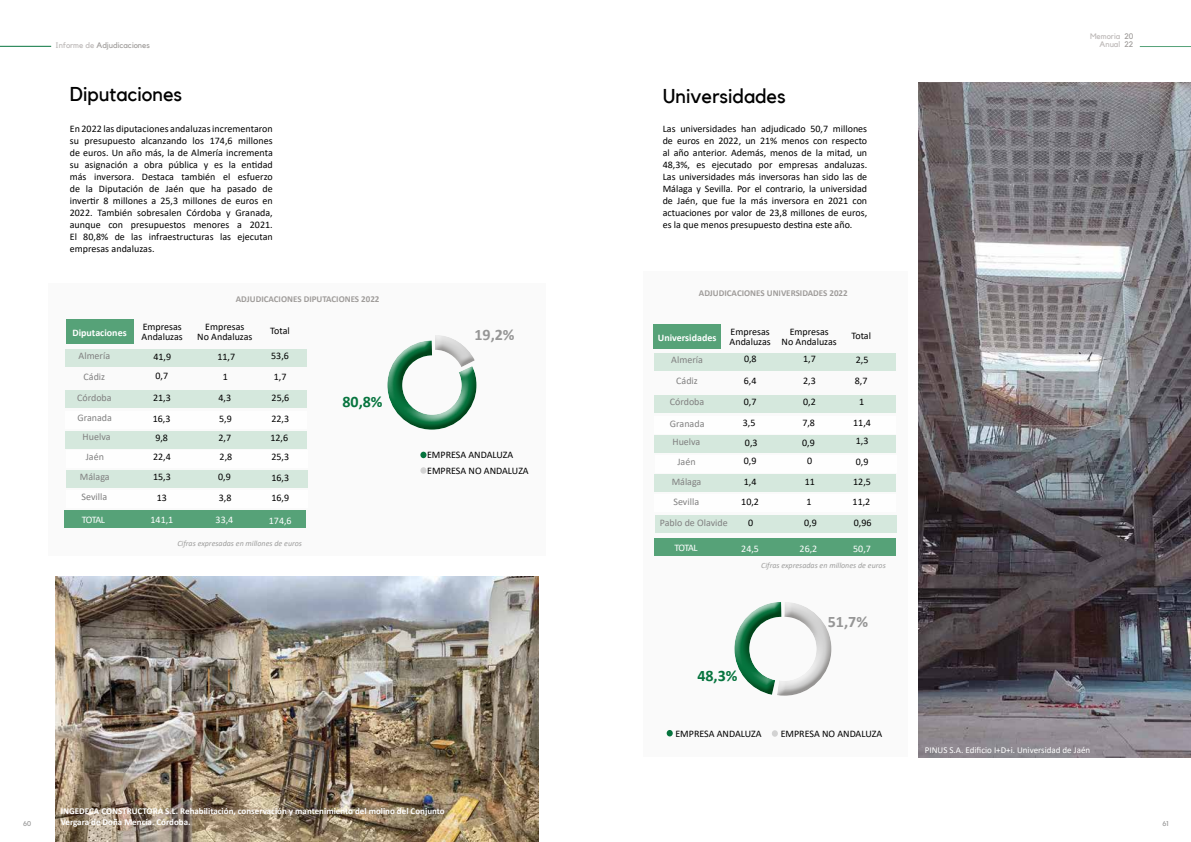
<style>
.page{position:relative;width:1191px;height:842px;background:#fff}
.page>*{position:absolute;margin:0;border:0;box-sizing:border-box;transform-origin:0 0}
.t1{font:20px "Kollektif";color:#000}
.t2{font:700 16px "Calibri";color:#969696}
.t3{font:700 16px "Calibri";color:#06743e}
.t4{font:10px/12px "Calibri";color:#000}
.t5{font:10px/20.1px "Calibri";color:#808080;text-align:center}
.t6{font:10px "Calibri";letter-spacing:-.025em;color:#fff}
.t7{font:700 10px "Calibri";color:#fff}
.t8{font:700 9px/10.8px "Calibri";color:#fff}
.t9{font:700 9px "Calibri";color:#9f9c9a}
.t10{font:9px "Calibri";color:#fff}
.t11{font:italic 8px "Calibri";color:#9d9d9c}
.t12{font:8px/8px "Kollektif";color:#9f9c9a}
.t13{font:8px/8px "Kollektif";color:#bcb8b7;text-align:right}
.t14{font:7px "Kollektif";color:#969696}
.s1{color:#bcb8b7}
</style>
<div class="page">
<hr style="left:0;top:46px;width:51px;height:1px;background:#06743e">
<hr style="left:1139px;top:46px;width:52px;height:1px;background:#56a278">
<div style="left:48px;top:283px;width:498px;height:272px;background:#fafafa"></div>
<div style="left:67px;top:320px;width:67px;height:24px;background:#56a278"></div>
<div style="left:66px;top:490px;width:241px;height:17px;background:#fefefe"></div>
<div style="left:66px;top:451px;width:241px;height:17px;background:#fefefe"></div>
<div style="left:65px;top:411px;width:241px;height:17px;background:#fefefe"></div>
<div style="left:66px;top:470px;width:241px;height:17px;background:#d5e8dd"></div>
<div style="left:66px;top:431px;width:241px;height:17px;background:#d5e8dd"></div>
<div style="left:65px;top:391px;width:241px;height:17px;background:#d5e8dd"></div>
<div style="left:66px;top:349px;width:241px;height:17px;background:#d5e8dd"></div>
<div style="left:64px;top:511px;width:241px;height:17px;background:#56a278"></div>
<svg style="left:387px;top:340px;width:90px;height:90px"></svg>
<div style="left:434px;top:334px;width:42px;height:22px;background:#fff;opacity:.75"></div>
<div style="left:434px;top:343px;width:42px;height:25px;background:#9f9c9a;opacity:.75"></div>
<svg style="left:420px;top:452px;width:6px;height:6px"></svg>
<div style="left:420px;top:467px;width:6px;height:7px;background:#d2d2d2;border-radius:50%"></div>
<img style="left:55px;top:577px;width:484px;height:265px">
<div style="left:643px;top:271px;width:264px;height:486px;background:#fafafa"></div>
<div style="left:643px;top:312px;width:265px;height:445px;background:#fafafa"></div>
<div style="left:666px;top:730px;width:7px;height:6px;background:#06743e;border-radius:50%"></div>
<div style="left:772px;top:730px;width:6px;height:7px;background:#d2d2d2;border-radius:50%"></div>
<div style="left:653px;top:324px;width:67px;height:25px;background:#56a278"></div>
<div style="left:655px;top:495px;width:241px;height:17px;background:#fefefe"></div>
<div style="left:655px;top:455px;width:241px;height:17px;background:#fefefe"></div>
<div style="left:654px;top:416px;width:241px;height:17px;background:#fefefe"></div>
<div style="left:655px;top:475px;width:241px;height:17px;background:#d5e8dd"></div>
<div style="left:655px;top:515px;width:241px;height:17px;background:#d5e8dd"></div>
<div style="left:654px;top:435px;width:241px;height:17px;background:#d5e8dd"></div>
<div style="left:655px;top:395px;width:241px;height:17px;background:#d5e8dd"></div>
<div style="left:654px;top:354px;width:241px;height:17px;background:#d5e8dd"></div>
<div style="left:654px;top:539px;width:241px;height:17px;background:#56a278"></div>
<svg style="left:778px;top:602px;width:54px;height:94px"></svg>
<div style="left:732px;top:601px;width:49px;height:84px;background:#fff"></div>
<div style="left:734px;top:602px;width:47px;height:93px;background:#06743e;opacity:.75"></div>
<img style="left:918px;top:82px;width:273px;height:675px">
<p class="t12" style="left:56px;top:41px;width:96px"><span class="s1">Informe de</span> Adjudicaciones</p>
<p class="t13" style="left:1090px;top:32px;width:32px">Memoria<br>Anual</p>
<p class="t12" style="left:1124px;top:32px;width:11px">20<br>22</p>
<h1 class="t1" style="left:70px;top:83px;width:114px">Diputaciones</h1>
<p class="t4" style="left:70px;top:122px;width:204px;text-align:justify">En 2022 las diputaciones andaluzas incrementaron su presupuesto alcanzando los 174,6 millones de euros. Un año más, la de Almería incrementa su asignación a obra pública y es la entidad más inversora. Destaca también el esfuerzo de la Diputación de Jaén que ha pasado de invertir 8 millones a 25,3 millones de euros en 2022. También sobresalen Córdoba y Granada, aunque con presupuestos menores a 2021.<br>El 80,8% de las infraestructuras las ejecutan empresas andaluzas.</p>
<h1 class="t1" style="left:663px;top:84px;width:124px">Universidades</h1>
<p class="t4" style="left:662px;top:122px;width:206px;text-align:justify">Las universidades han adjudicado 50,7 millones de euros en 2022, un 21% menos con respecto al año anterior. Además, menos de la mitad, un 48,3%, es ejecutado por empresas andaluzas.<br>Las universidades más inversoras han sido las de Málaga y Sevilla. Por el contrario, la universidad de Jaén, que fue la más inversora en 2021 con actuaciones por valor de 23,8 millones de euros, es la que menos presupuesto destina este año.</p>
<p class="t9" style="left:236px;top:293px;width:145px">ADJUDICACIONES DIPUTACIONES 2022</p>
<p class="t9" style="left:699px;top:286px;width:150px">ADJUDICACIONES UNIVERSIDADES 2022</p>
<p class="t7" style="left:72px;top:326px;width:56px">Diputaciones</p>
<p class="t5" style="left:79px;top:346px;width:33px">Almería</p>
<p class="t5" style="left:77px;top:366px;width:36px">Cádiz<br>Córdoba<br>Granada<br>Huelva<br>Jaén<br>Málaga<br>Sevilla</p>
<p class="t6" style="left:82px;top:512px;width:25px">TOTAL</p>
<p class="t4" style="left:142px;top:322px;width:43px;line-height:10px">Empresas<br>Andaluzas</p>
<p class="t4" style="left:153px;top:350px;width:19px">41,9</p>
<p class="t4" style="left:217px;top:350px;width:19px">11,7</p>
<p class="t4" style="left:271px;top:350px;width:19px">53,6</p>
<p class="t4" style="left:155px;top:370px;width:14px">0,7</p>
<p class="t4" style="left:223px;top:370px;width:7px">1</p>
<p class="t4" style="left:274px;top:370px;width:14px">1,7</p>
<p class="t4" style="left:153px;top:391px;width:19px">21,3</p>
<p class="t4" style="left:218px;top:391px;width:14px">4,3</p>
<p class="t4" style="left:272px;top:391px;width:19px">25,6</p>
<p class="t4" style="left:153px;top:412px;width:19px">16,3</p>
<p class="t4" style="left:219px;top:412px;width:14px">5,9</p>
<p class="t4" style="left:271px;top:412px;width:19px">22,3</p>
<p class="t4" style="left:155px;top:432px;width:14px">9,8</p>
<p class="t4" style="left:218px;top:432px;width:14px">2,7</p>
<p class="t4" style="left:270px;top:427px;width:20px;line-height:20.1px;text-align:justify">12,6<br>25,3<br>16,3<br>16,9</p>
<p class="t6" style="left:269px;top:513px;width:24px">174,6</p>
<p class="t4" style="left:197px;top:322px;width:57px;line-height:10px;text-align:center">Empresas<br>No Andaluzas</p>
<p class="t4" style="left:270px;top:325px;width:21px">Total</p>
<p class="t4" style="left:153px;top:446px;width:19px;line-height:20.4px;text-align:center">22,4<br>15,3<br>13</p>
<p class="t6" style="left:150px;top:513px;width:24px">141,1</p>
<p class="t4" style="left:218px;top:446px;width:16px;line-height:20.4px">2,8<br>0,9<br>3,8</p>
<p class="t6" style="left:216px;top:513px;width:19px">33,4</p>
<p class="t11" style="left:177px;top:538px;width:126px">Cifras expresadas en millones de euros</p>
<h2 class="t3" style="left:342px;top:390px;width:42px">80,8%</h2>
<h2 class="t2" style="left:474px;top:324px;width:42px">19,2%</h2>
<p class="t4" style="left:427px;top:447px;width:103px;line-height:15.6px">EMPRESA ANDALUZA<br>EMPRESA NO ANDALUZA</p>
<p class="t4" style="left:729px;top:326px;width:43px;line-height:10px">Empresas<br>Andaluzas</p>
<p class="t4" style="left:744px;top:353px;width:14px">0,8</p>
<p class="t4" style="left:803px;top:353px;width:14px">1,7</p>
<p class="t4" style="left:855px;top:354px;width:14px">2,5</p>
<p class="t4" style="left:744px;top:374px;width:14px">6,4</p>
<p class="t4" style="left:803px;top:375px;width:14px">2,3</p>
<p class="t4" style="left:855px;top:374px;width:14px">8,7</p>
<p class="t4" style="left:743px;top:395px;width:14px">0,7</p>
<p class="t4" style="left:803px;top:395px;width:14px">0,2</p>
<p class="t4" style="left:859px;top:395px;width:7px">1</p>
<p class="t4" style="left:743px;top:416px;width:14px">3,5</p>
<p class="t4" style="left:802px;top:416px;width:14px">7,8</p>
<p class="t4" style="left:853px;top:417px;width:19px">11,4</p>
<p class="t4" style="left:745px;top:436px;width:14px">0,3</p>
<p class="t4" style="left:802px;top:436px;width:14px">0,9</p>
<p class="t4" style="left:853px;top:430px;width:19px;line-height:20.6px">1,3<br>0,9<br>12,5</p>
<p class="t4" style="left:854px;top:517px;width:19px">0,96</p>
<p class="t4" style="left:781px;top:326px;width:57px;line-height:10px;text-align:center">Empresas<br>No Andaluzas</p>
<p class="t4" style="left:851px;top:329px;width:21px">Total</p>
<p class="t7" style="left:658px;top:330px;width:60px">Universidades</p>
<p class="t5" style="left:671px;top:349px;width:33px">Almería</p>
<p class="t5" style="left:670px;top:370px;width:36px;line-height:21.4px">Cádiz<br>Córdoba<br>Granada</p>
<p class="t5" style="left:671px;top:431px;width:31px">Huelva<br>Jaén<br>Málaga<br>Sevilla</p>
<p class="t4" style="left:744px;top:451px;width:14px;line-height:20.3px">0,9<br>1,4</p>
<p class="t4" style="left:748px;top:516px;width:7px">0</p>
<p class="t4" style="left:804px;top:451px;width:12px;line-height:20.3px">0<br>11</p>
<p class="t4" style="left:804px;top:516px;width:14px">0,9</p>
<p class="t4" style="left:741px;top:496px;width:19px">10,2</p>
<p class="t6" style="left:741px;top:542px;width:19px">24,5</p>
<p class="t4" style="left:852px;top:496px;width:19px">11,2</p>
<p class="t6" style="left:853px;top:542px;width:19px">50,7</p>
<p class="t4" style="left:806px;top:496px;width:7px">1</p>
<p class="t5" style="left:660px;top:512px;width:69px">Pablo de Olavide</p>
<p class="t6" style="left:674px;top:541px;width:25px">TOTAL</p>
<p class="t6" style="left:799px;top:542px;width:19px">26,2</p>
<p class="t11" style="left:761px;top:560px;width:126px">Cifras expresadas en millones de euros</p>
<h2 class="t2" style="left:828px;top:610px;width:42px">51,7%</h2>
<h2 class="t3" style="left:697px;top:665px;width:42px">48,3%</h2>
<p class="t4" style="left:675px;top:727px;width:88px">EMPRESA ANDALUZA</p>
<p class="t4" style="left:780px;top:727px;width:103px">EMPRESA NO ANDALUZA</p>
<p class="t10" style="left:924px;top:744px;width:167px">PINUS S.A. Edificio I+D+i. Universidad de Jaén</p>
<p class="t8" style="left:61px;top:805px;width:385px">INGEDECA CONSTRUCTORA S.L. Rehabilitación, conservación y mantenimiento del molino del Conjunto<br>Vergara de Doña Mencía. Córdoba.</p>
<p class="t14" style="left:23px;top:819px;width:10px">60</p>
<p class="t14" style="left:1162px;top:820px;width:8px">61</p>
</div>
